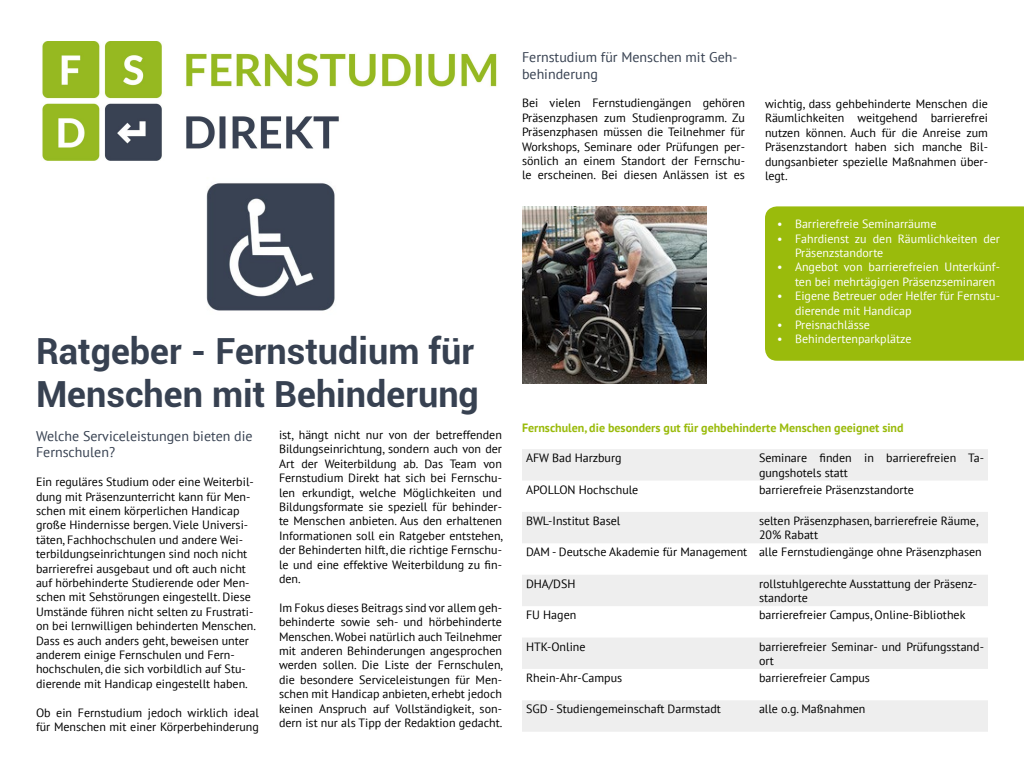
<style>
.page{position:relative;width:1024px;height:768px;background:#fff}
.page>*{position:absolute;margin:0;border:0;box-sizing:border-box;transform-origin:0 0}
.Headline{font:700 36px/43.2px "Roboto";color:#374151}
.Zwischenhead{font:14px/16.8px "PT Sans";color:#374151}
.Absatzformat_1{font:12px/14.4px "PT Sans";color:#000}
.Zwischenhead-2{font:12px/14.4px "PT Sans";color:#000}
.t1{font:12px/14.4px "PT Sans";color:#fff}
.Absatzformat_1-2{font:700 12px "PT Sans";color:#9abb0c}
</style>
<div class="page">
<div style="left:765px;top:206px;width:259px;height:155px;background:#9abb0c"></div>
<img style="left:522px;top:206px;width:185px;height:178px">
<svg style="left:522px;top:449px;width:466px;height:283px;fill:#eee"></svg>
<img style="left:42px;top:41px;width:455px;height:120px">
<img style="left:206px;top:183px;width:129px;height:128px">
<p class="Headline" style="left:36px;top:328px;width:444px">Ratgeber - Fernstudium für<br>Menschen mit Behinderung</p>
<p class="Zwischenhead" style="left:36px;top:427px;width:218px">Welche Serviceleistungen bieten die<br>Fernschulen?</p>
<p class="Zwischenhead-2" style="left:36px;top:474px;width:222px">Ein reguläres Studium oder eine Weiterbil&shy;dung mit Präsenzunterricht kann für Men&shy;schen mit einem körperlichen Handicap große Hindernisse bergen. Viele Universi&shy;täten, Fachhochschulen und andere Wei&shy;terbildungseinrichtungen sind noch nicht barrierefrei ausgebaut und oft auch nicht auf hörbehinderte Studierende oder Men&shy;schen mit Sehstörungen eingestellt. Diese Umstände führen nicht selten zu Frustrati&shy;on bei lernwilligen behinderten Menschen.<br>Dass es auch anders geht, beweisen unter anderem einige Fernschulen und Fern&shy;hochschulen, die sich vorbildlich auf Stu&shy;dierende mit Handicap eingestellt haben.</p>
<p class="Absatzformat_1" style="left:36px;top:705px;width:225px">Ob ein Fernstudium jedoch wirklich ideal für Menschen mit einer Körperbehinderung</p>
<p class="Absatzformat_1" style="left:279px;top:427px;width:225px;text-align:justify">ist, hängt nicht nur von der betreffenden Bildungseinrichtung, sondern auch von der Art der Weiterbildung ab. Das Team von Fernstudium Direkt hat sich bei Fernschu&shy;len erkundigt, welche Möglichkeiten und Bildungsformate sie speziell für behinder&shy;te Menschen anbieten. Aus den erhaltenen Informationen soll ein Ratgeber entstehen, der Behinderten hilft, die richtige Fernschu&shy;le und eine effektive Weiterbildung zu fin&shy;den.</p>
<p class="Absatzformat_1" style="left:279px;top:600px;width:225px;text-align:justify">Im Fokus dieses Beitrags sind vor allem geh&shy;behinderte sowie seh- und hörbehinderte Menschen. Wobei natürlich auch Teilnehmer mit anderen Behinderungen angesprochen werden sollen. Die Liste der Fernschulen, die besondere Serviceleistungen für Men&shy;schen mit Handicap anbieten, erhebt jedoch keinen Anspruch auf Vollständigkeit, son&shy;dern ist nur als Tipp der Redaktion gedacht.</p>
<p class="Zwischenhead" style="left:522px;top:48px;width:217px">Fernstudium für Menschen mit Geh&shy;behinderung</p>
<p class="Absatzformat_1" style="left:522px;top:96px;width:225px;text-align:justify">Bei vielen Fernstudiengängen gehören Präsenzphasen zum Studienprogramm. Zu Präsenzphasen müssen die Teilnehmer für Workshops, Seminare oder Prüfungen per&shy;sönlich an einem Standort der Fernschu&shy;le erscheinen. Bei diesen Anlässen ist es</p>
<p class="Absatzformat_1" style="left:765px;top:96px;width:225px;text-align:justify">wichtig, dass gehbehinderte Menschen die Räumlichkeiten weitgehend barrierefrei nutzen können. Auch für die Anreise zum Präsenzstandort haben sich manche Bil&shy;dungsanbieter spezielle Maßnahmen über&shy;legt.</p>
<p class="t1" style="left:777px;top:216px;width:161px">• Barrierefreie Seminarräume</p>
<p class="t1" style="left:795px;top:231px;width:207px;text-indent:-18px">• Fahrdienst zu den Räumlichkeiten der<br>Präsenzstandorte</p>
<p class="t1" style="left:795px;top:260px;width:207px;text-indent:-18px">• Angebot von barrierefreien Unterkünf&shy;ten bei mehrtägigen Präsenzseminaren</p>
<p class="t1" style="left:795px;top:288px;width:207px;text-indent:-18px">• Eigene Betreuer oder Helfer für Fernstu&shy;dierende mit Handicap</p>
<p class="t1" style="left:777px;top:317px;width:94px">• Preisnachlässe</p>
<p class="t1" style="left:777px;top:332px;width:136px">• Behindertenparkplätze</p>
<p class="Absatzformat_1-2" style="left:522px;top:420px;width:383px">Fernschulen, die besonders gut für gehbehinderte Menschen geeignet sind</p>
<p class="Absatzformat_1" style="left:526px;top:450px;width:97px">AFW Bad Harzburg</p>
<p class="Absatzformat_1" style="left:759px;top:450px;width:227px">Seminare finden in barrierefreien Ta&shy;gungshotels statt</p>
<p class="Absatzformat_1" style="left:526px;top:482px;width:114px">APOLLON Hochschule</p>
<p class="Absatzformat_1" style="left:759px;top:482px;width:156px">barrierefreie Präsenzstandorte</p>
<p class="Absatzformat_1" style="left:526px;top:513px;width:96px">BWL-Institut Basel</p>
<p class="Absatzformat_1" style="left:759px;top:513px;width:221px">selten Präsenzphasen, barrierefreie Räume,<br>20% Rabatt</p>
<p class="Absatzformat_1" style="left:526px;top:545px;width:223px">DAM - Deutsche Akademie für Management</p>
<p class="Absatzformat_1" style="left:759px;top:545px;width:224px">alle Fernstudiengänge ohne Präsenzphasen</p>
<p class="Absatzformat_1" style="left:526px;top:576px;width:51px">DHA/DSH</p>
<p class="Absatzformat_1" style="left:759px;top:576px;width:220px">rollstuhlgerechte Ausstattung der Präsenz&shy;standorte</p>
<p class="Absatzformat_1" style="left:526px;top:607px;width:52px">FU Hagen</p>
<p class="Absatzformat_1" style="left:759px;top:607px;width:208px">barrierefreier Campus, Online-Bibliothek</p>
<p class="Absatzformat_1" style="left:526px;top:639px;width:61px">HTK-Online</p>
<p class="Absatzformat_1" style="left:759px;top:639px;width:227px">barrierefreier Seminar- und Prüfungsstand&shy;ort</p>
<p class="Absatzformat_1" style="left:526px;top:670px;width:98px">Rhein-Ahr-Campus</p>
<p class="Absatzformat_1" style="left:759px;top:670px;width:113px">barrierefreier Campus</p>
<p class="Absatzformat_1" style="left:526px;top:702px;width:196px">SGD - Studiengemeinschaft Darmstadt</p>
<p class="Absatzformat_1" style="left:759px;top:702px;width:108px">alle o.g. Maßnahmen</p>
</div>
